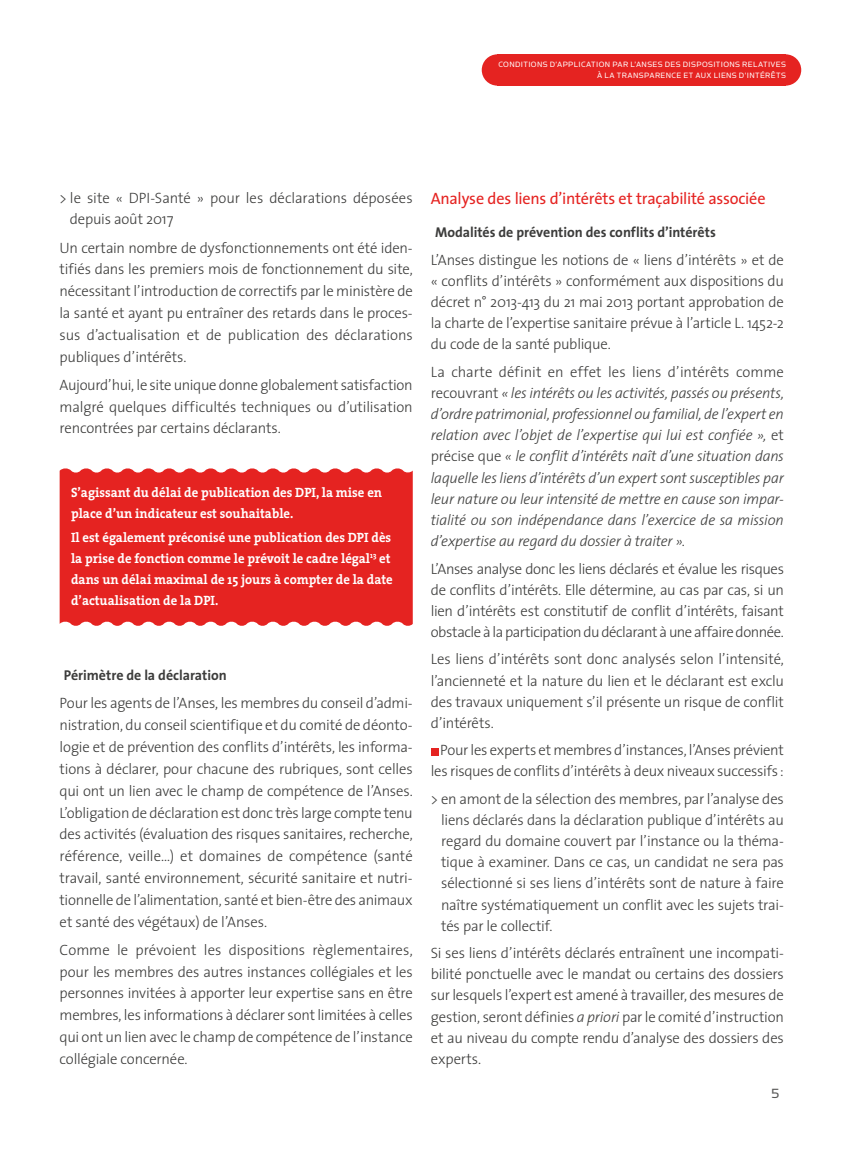
<style>
.page{position:relative;width:851px;height:1149px;background:#fff}
.page>*{position:absolute;margin:0;border:0;box-sizing:border-box;transform-origin:0 0}
.t1{font:16.5px "The Sans";letter-spacing:-.015em;color:#e52321}
.t2{font:300 15px/21.8px "The Sans";letter-spacing:-.015em;color:#3c3c3b;text-align:justify}
.t3{font:italic 300 15px/21.1px "The Sans";letter-spacing:-.015em;color:#3c3c3b;text-align:justify}
.t4{font:15px "Simian Text Orangutan";color:#575756}
.t5{font:700 14.25px "The Sans";color:#3c3c3b}
.t6{font:700 13.5px/21px "The Serif";color:#fff;scale:.95 1}
.t7{font:8.7px/11.1px "Simian Text Orangutan";letter-spacing:.045em;color:#fff;text-align:right}
.s1{font-style:normal}
.s2{font-style:italic}
</style>
<div class="page">
<div style="left:497px;top:54px;width:288px;height:32px;background:#e52321"></div>
<div style="left:481px;top:54px;width:32px;height:32px;background:#e52321;border-radius:50%"></div>
<div style="left:769px;top:54px;width:32px;height:32px;background:#e52321;border-radius:50%"></div>
<div style="left:430px;top:747px;width:8px;height:8px;background:#e52321"></div>
<div style="left:60px;top:468px;width:352px;height:158px;background:#e52321"></div>
<p class="t7" style="left:498px;top:59px;width:289px">CONDITIONS D’APPLICATION PAR L’ANSES DES DISPOSITIONS RELATIVES<br>À LA TRANSPARENCE ET AUX LIENS D’INTÉRÊTS</p>
<p class="t2" style="left:70px;top:186px;width:344px;text-indent:-10px">&gt; le site « DPI-Santé » pour les déclarations déposées depuis août 2017</p>
<p class="t2" style="left:60px;top:236px;width:354px">Un certain nombre de dysfonctionnements ont été iden&shy;tifiés dans les premiers mois de fonctionnement du site, nécessitant l’introduction de correctifs par le ministère de la santé et ayant pu entraîner des retards dans le proces&shy;sus d’actualisation et de publication des déclarations publiques d’intérêts.</p>
<p class="t2" style="left:60px;top:373px;width:354px">Aujourd’hui, le site unique donne globalement satisfaction malgré quelques difficultés techniques ou d’utilisation rencontrées par certains déclarants.</p>
<p class="t6" style="left:71px;top:481px;width:329px">S’agissant du délai de publication des DPI, la mise en place d’un indicateur est souhaitable.</p>
<p class="t6" style="left:71px;top:526px;width:340px">Il est également préconisé une publication des DPI dès la prise de fonction comme le prévoit le cadre légal<sup>13</sup> et dans un délai maximal de 15 jours à compter de la date d’actualisation de la DPI.</p>
<p class="t5" style="left:64px;top:663px;width:164px">Périmètre de la déclaration</p>
<p class="t2" style="left:60px;top:691px;width:354px">Pour les agents de l’Anses, les membres du conseil d’admi&shy;nistration, du conseil scientifique et du comité de déonto&shy;logie et de prévention des conflits d’intérêts, les informa&shy;tions à déclarer, pour chacune des rubriques, sont celles qui ont un lien avec le champ de compétence de l’Anses.<br>L’obligation de déclaration est donc très large compte tenu des activités (évaluation des risques sanitaires, recherche, référence, veille…) et domaines de compétence (santé travail, santé environnement, sécurité sanitaire et nutri&shy;tionnelle de l’alimentation, santé et bien-être des animaux et santé des végétaux) de l’Anses.</p>
<p class="t2" style="left:60px;top:938px;width:354px">Comme le prévoient les dispositions règlementaires, pour les membres des autres instances collégiales et les personnes invitées à apporter leur expertise sans en être membres, les informations à déclarer sont limitées à celles qui ont un lien avec le champ de compétence de l’instance collégiale concernée.</p>
<p class="t1" style="left:430px;top:184px;width:336px">Analyse des liens d’intérêts et traçabilité associée</p>
<p class="t5" style="left:435px;top:220px;width:282px">Modalités de prévention des conflits d’intérêts</p>
<p class="t2" style="left:430px;top:249px;width:354px;line-height:21.1px">L’Anses distingue les notions de « liens d’intérêts » et de « conflits d’intérêts » conformément aux dispositions du décret n° 2013-413 du 21 mai 2013 portant approbation de la charte de l’expertise sanitaire prévue à l’article L. 1452-2 du code de la santé publique.</p>
<p class="t3" style="left:430px;top:361px;width:354px"><span class="s1">La charte définit en effet les liens d’intérêts comme recouvrant</span> « les intérêts ou les activités, passés ou présents, d’ordre patrimonial, professionnel ou familial, de l’expert en relation avec l’objet de l’expertise qui lui est confiée », <span class="s1">et précise que</span> « le conflit d’intérêts naît d’une situation dans laquelle les liens d’intérêts d’un expert sont susceptibles par leur nature ou leur intensité de mettre en cause son impar&shy;tialité ou son indépendance dans l’exercice de sa mission d’expertise au regard du dossier à traiter »<span class="s1">.</span></p>
<p class="t2" style="left:430px;top:557px;width:354px;line-height:21.1px">L’Anses analyse donc les liens déclarés et évalue les risques de conflits d’intérêts. Elle détermine, au cas par cas, si un lien d’intérêts est constitutif de conflit d’intérêts, faisant obstacle à la participation du déclarant à une affaire donnée.</p>
<p class="t2" style="left:430px;top:648px;width:354px;line-height:21.1px">Les liens d’intérêts sont donc analysés selon l’intensité, l’ancienneté et la nature du lien et le déclarant est exclu des travaux uniquement s’il présente un risque de conflit d’intérêts.</p>
<p class="t2" style="left:430px;top:739px;width:354px;line-height:21.1px;text-align:right">Pour les experts et membres d’instances, l’Anses prévient les risques de conflits d’intérêts à deux niveaux successifs :</p>
<p class="t2" style="left:441px;top:787px;width:344px;line-height:21.1px;text-indent:-10px">&gt; en amont de la sélection des membres, par l’analyse des liens déclarés dans la déclaration publique d’intérêts au regard du domaine couvert par l’instance ou la théma&shy;tique à examiner. Dans ce cas, un candidat ne sera pas sélectionné si ses liens d’intérêts sont de nature à faire naître systématiquement un conflit avec les sujets trai&shy;tés par le collectif.</p>
<p class="t2" style="left:430px;top:941px;width:354px;line-height:21.1px">Si ses liens d’intérêts déclarés entraînent une incompati&shy;bilité ponctuelle avec le mandat ou certains des dossiers sur lesquels l’expert est amené à travailler, des mesures de gestion, seront définies <span class="s2">a priori</span> par le comité d’instruction et au niveau du compte rendu d’analyse des dossiers des experts.</p>
<p class="t4" style="left:771px;top:1084px;width:9px">5</p>
</div>
